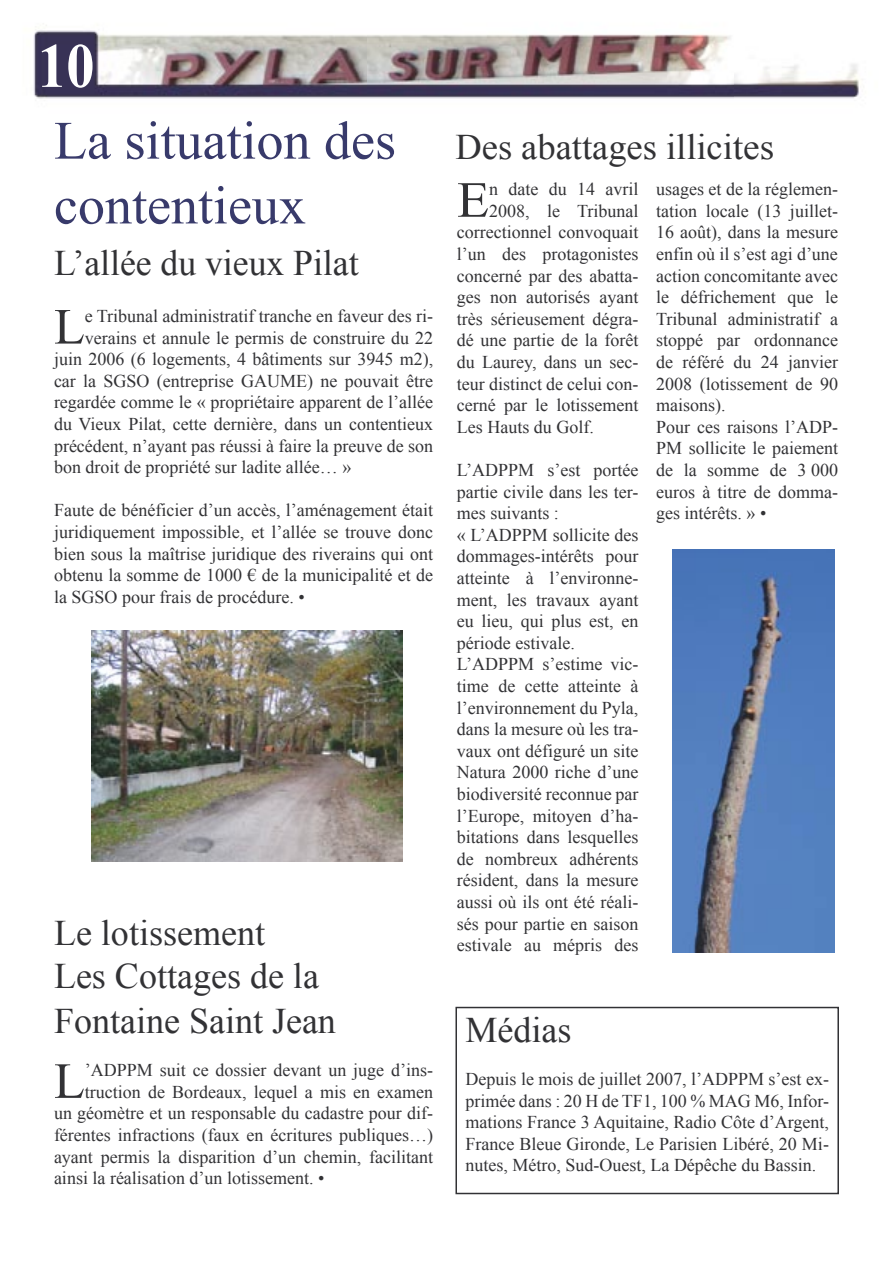
<style>
.page{position:relative;width:893px;height:1263px;background:#fff}
.page>*{position:absolute;margin:0;border:0;box-sizing:border-box;transform-origin:0 0}
.t1{font:700 63px "Times New Roman";color:#fff;scale:.9 1}
.t2{font:54px/64.8px "Times New Roman";color:#383a6b}
.t3{font:50.55px "Times New Roman";color:#323235}
.t4{font:50.55px "Times New Roman";color:#323235;scale:1.04 1}
.t5{font:36px/44.1px "Times New Roman";color:#323235}
.t6{font:18px/21.6px "Times New Roman";color:#323235;text-align:justify}
</style>
<div class="page">
<img style="left:33px;top:25px;width:826px;height:1170px">
<img style="left:91px;top:631px;width:312px;height:231px">
<img style="left:673px;top:550px;width:161px;height:403px">
<svg style="left:455px;top:1007px;width:384px;height:187px"></svg>
<h1 class="t1" style="left:38px;top:22px;width:64px">10</h1>
<h2 class="t2" style="left:54px;top:107px;width:343px">La situation des contentieux</h2>
<h3 class="t5" style="left:54px;top:240px;width:306px">L’allée du vieux Pilat</h3>
<h3 class="t3" style="left:54px;top:293px;width:32px">L</h3>
<p class="t6" style="left:85px;top:305px;width:350px">e Tribunal administratif tranche en faveur des ri-</p>
<p class="t6" style="left:85px;top:326px;width:350px">verains et annule le permis de construire du 22</p>
<p class="t6" style="left:54px;top:348px;width:381px">juin 2006 (6 logements, 4 bâtiments sur 3945 m2),</p>
<p class="t6" style="left:54px;top:370px;width:381px">car la SGSO (entreprise GAUME) ne pouvait être</p>
<p class="t6" style="left:54px;top:391px;width:381px">regardée comme le « propriétaire apparent de l’allée</p>
<p class="t6" style="left:54px;top:413px;width:381px">du Vieux Pilat, cette dernière, dans un contentieux</p>
<p class="t6" style="left:54px;top:434px;width:381px">précédent, n’ayant pas réussi à faire la preuve de son</p>
<p class="t6" style="left:54px;top:456px;width:299px">bon droit de propriété sur ladite allée… »</p>
<p class="t6" style="left:54px;top:499px;width:381px">Faute de bénéficier d’un accès, l’aménagement était juridiquement impossible, et l’allée se trouve donc bien sous la maîtrise juridique des riverains qui ont obtenu la somme de 1000 € de la municipalité et de la SGSO pour frais de procédure. •</p>
<h3 class="t5" style="left:54px;top:910px;width:283px">Le lotissement<br>Les Cottages de la<br>Fontaine Saint Jean</h3>
<h3 class="t3" style="left:54px;top:1047px;width:32px">L</h3>
<p class="t6" style="left:85px;top:1059px;width:350px">’ADPPM suit ce dossier devant un juge d’ins-</p>
<p class="t6" style="left:85px;top:1081px;width:350px">truction de Bordeaux, lequel a mis en examen</p>
<p class="t6" style="left:54px;top:1102px;width:381px">un géomètre et un responsable du cadastre pour dif-</p>
<p class="t6" style="left:54px;top:1124px;width:381px">férentes infractions (faux en écritures publiques…)</p>
<p class="t6" style="left:54px;top:1145px;width:381px">ayant permis la disparition d’un chemin, facilitant</p>
<p class="t6" style="left:54px;top:1167px;width:272px">ainsi la réalisation d’un lotissement. •</p>
<h3 class="t5" style="left:455px;top:125px;width:320px">Des abattages illicites</h3>
<h3 class="t4" style="left:457px;top:166px;width:33px">E</h3>
<p class="t6" style="left:489px;top:178px;width:151px">n date du 14 avril</p>
<p class="t6" style="left:489px;top:200px;width:151px">2008, le Tribunal</p>
<p class="t6" style="left:457px;top:221px;width:183px">correctionnel convoquait</p>
<p class="t6" style="left:457px;top:243px;width:183px">l’un des protagonistes</p>
<p class="t6" style="left:457px;top:264px;width:183px">concerné par des abatta-</p>
<p class="t6" style="left:457px;top:286px;width:183px">ges non autorisés ayant</p>
<p class="t6" style="left:457px;top:308px;width:183px">très sérieusement dégra-</p>
<p class="t6" style="left:457px;top:329px;width:183px">dé une partie de la forêt</p>
<p class="t6" style="left:457px;top:351px;width:183px">du Laurey, dans un sec-</p>
<p class="t6" style="left:457px;top:372px;width:183px">teur distinct de celui con-</p>
<p class="t6" style="left:457px;top:394px;width:183px">cerné par le lotissement</p>
<p class="t6" style="left:457px;top:416px;width:138px">Les Hauts du Golf.</p>
<p class="t6" style="left:457px;top:459px;width:183px;text-align:left">L’ADPPM s’est portée partie civile dans les ter&shy;mes suivants :<br>« L’ADPPM sollicite des dommages-intérêts pour atteinte à l’environne&shy;ment, les travaux ayant eu lieu, qui plus est, en période estivale.<br>L’ADPPM s’estime vic&shy;time de cette atteinte à l’environnement du Pyla, dans la mesure où les tra&shy;vaux ont défiguré un site<br>Natura 2000 riche d’une biodiversité reconnue par l’Europe, mitoyen d’ha&shy;bitations dans lesquelles de nombreux adhérents résident, dans la mesure aussi où ils ont été réali&shy;sés pour partie en saison estivale au mépris des</p>
<p class="t6" style="left:656px;top:178px;width:183px;text-align:left">usages et de la réglemen&shy;tation locale (13 juillet-<br>16 août), dans la mesure enfin où il s’est agi d’une action concomitante avec le défrichement que le<br>Tribunal administratif a stoppé par ordonnance de référé du 24 janvier<br>2008 (lotissement de 90 maisons).<br>Pour ces raisons l’ADP-<br>PM sollicite le paiement de la somme de 3 000 euros à titre de domma&shy;ges intérêts. » •</p>
<h3 class="t5" style="left:465px;top:1007px;width:107px">Médias</h3>
<p class="t6" style="left:465px;top:1068px;width:365px">Depuis le mois de juillet 2007, l’ADPPM s’est ex&shy;primée dans : 20 H de TF1, 100 % MAG M6, Infor&shy;mations France 3 Aquitaine, Radio Côte d’Argent, France Bleue Gironde, Le Parisien Libéré, 20 Mi&shy;nutes, Métro, Sud-Ouest, La Dépêche du Bassin.</p>
</div>
